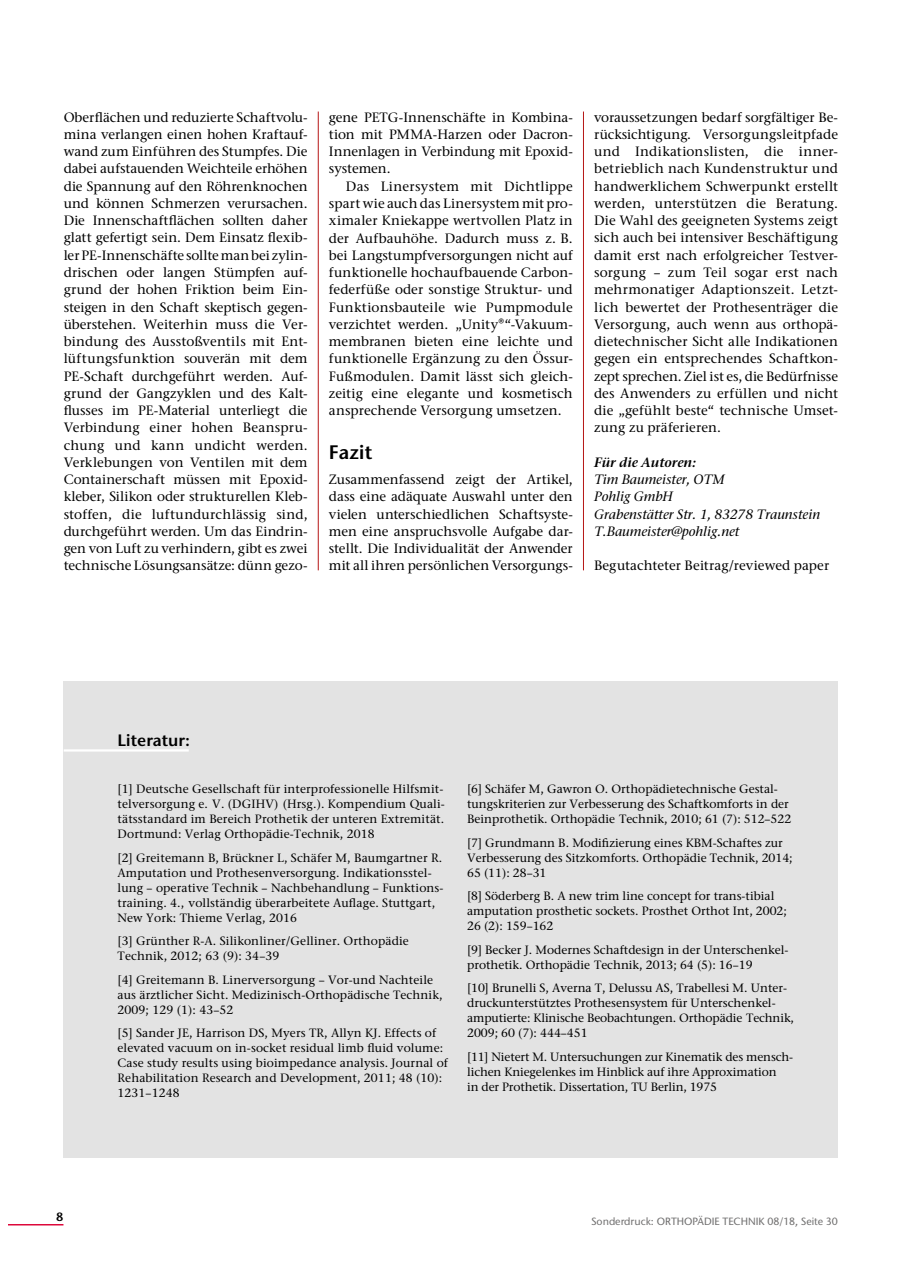
<style>
.page{position:relative;width:902px;height:1272px;background:#fff}
.page>*{position:absolute;margin:0;border:0;box-sizing:border-box;transform-origin:0 0}
.t1{font:600 19.5px "Stone Sans ITC Std";color:#000}
.t2{font:600 16.5px "Stone Sans ITC Std";color:#000}
.t3{font:500 13.5px/17.2px "Stone Ser ITC Std";letter-spacing:.005em;color:#000;text-align:justify}
.t4{font:italic 500 13.5px/17.2px "Stone Ser ITC Std";color:#000}
.t5{font:500 13.5px "Stone Ser ITC Std";letter-spacing:.025em;color:#000}
.t6{font:500 12px/15px "Stone Ser ITC Std";letter-spacing:.01em;color:#000}
.t7{font:500 12px/15px "Stone Ser ITC Std";letter-spacing:-.01em;color:#000}
.t8{font:600 12px "Stone Sans ITC Std";color:#000}
.t9{font:500 10.5px "Stone Sans ITC Std";color:#706f6f}
.s1{font-weight:600}
</style>
<div class="page">
<hr style="left:8px;top:1223px;width:55px;height:2px;background:#dd083b">
<hr style="left:583px;top:111px;width:1px;height:459px;background:#b61615">
<hr style="left:318px;top:111px;width:1px;height:459px;background:#b61615">
<div style="left:64px;top:681px;width:774px;height:476px;background:#e3e3e3"></div>
<hr style="left:64px;top:749px;width:125px;height:2px;background:#fff">
<p class="t3" style="left:64px;top:108px;width:245px">Oberflächen und reduzierte Schaftvolu&shy;mina verlangen einen hohen Kraftauf&shy;wand zum Einführen des Stumpfes. Die dabei aufstauenden Weichteile erhöhen die Spannung auf den Röhrenknochen und können Schmerzen verursachen.<br>Die Innenschaftflächen sollten daher glatt gefertigt sein. Dem Einsatz flexib&shy;ler PE-Innenschäfte sollte man bei zylin&shy;drischen oder langen Stümpfen auf&shy;grund der hohen Friktion beim Ein&shy;steigen in den Schaft skeptisch gegen&shy;überstehen. Weiterhin muss die Ver&shy;bindung des Ausstoßventils mit Ent&shy;lüftungsfunktion souverän mit dem PE-Schaft durchgeführt werden. Auf&shy;grund der Gangzyklen und des Kalt&shy;flusses im PE-Material unterliegt die Verbindung einer hohen Beanspru&shy;chung und kann undicht werden.<br>Verklebungen von Ventilen mit dem Containerschaft müssen mit Epoxid&shy;kleber, Silikon oder strukturellen Kleb&shy;stoffen, die luftundurchlässig sind, durchgeführt werden. Um das Eindrin&shy;gen von Luft zu verhindern, gibt es zwei technische Lösungsansätze: dünn gezo-</p>
<p class="t3" style="left:329px;top:108px;width:245px">gene PETG-Innenschäfte in Kombina-</p>
<p class="t3" style="left:329px;top:126px;width:245px">tion mit PMMA-Harzen oder Dacron-</p>
<p class="t3" style="left:329px;top:143px;width:245px">Innenlagen in Verbindung mit Epoxid-</p>
<p class="t3" style="left:329px;top:160px;width:63px">systemen.</p>
<p class="t5" style="left:346px;top:178px;width:228px">Das Linersystem mit Dichtlippe</p>
<p class="t3" style="left:329px;top:195px;width:245px">spart wie auch das Linersystem mit pro-</p>
<p class="t3" style="left:329px;top:212px;width:245px">ximaler Kniekappe wertvollen Platz in</p>
<p class="t3" style="left:329px;top:229px;width:245px">der Aufbauhöhe. Dadurch muss z. B.</p>
<p class="t3" style="left:329px;top:246px;width:245px">bei Langstumpfversorgungen nicht auf</p>
<p class="t3" style="left:329px;top:264px;width:245px">funktionelle hochaufbauende Carbon-</p>
<p class="t3" style="left:329px;top:281px;width:245px">federfüße oder sonstige Struktur- und</p>
<p class="t3" style="left:329px;top:298px;width:245px">Funktionsbauteile wie Pumpmodule</p>
<p class="t3" style="left:329px;top:315px;width:245px">verzichtet werden. „Unity®“-Vakuum-</p>
<p class="t3" style="left:329px;top:333px;width:245px">membranen bieten eine leichte und</p>
<p class="t3" style="left:329px;top:350px;width:245px">funktionelle Ergänzung zu den Össur-</p>
<p class="t3" style="left:329px;top:367px;width:245px">Fußmodulen. Damit lässt sich gleich-</p>
<p class="t3" style="left:329px;top:384px;width:245px">zeitig eine elegante und kosmetisch</p>
<p class="t3" style="left:329px;top:402px;width:234px">ansprechende Versorgung umsetzen.</p>
<p class="t1" style="left:329px;top:440px;width:45px">Fazit</p>
<p class="t3" style="left:329px;top:470px;width:245px">Zusammenfassend zeigt der Artikel, dass eine adäquate Auswahl unter den vielen unterschiedlichen Schaftsyste&shy;men eine anspruchsvolle Aufgabe dar&shy;stellt. Die Individualität der Anwender mit all ihren persönlichen Versorgungs-</p>
<p class="t3" style="left:594px;top:108px;width:245px">voraussetzungen bedarf sorgfältiger Be&shy;rücksichtigung. Versorgungsleitpfade und Indikationslisten, die inner&shy;betrieblich nach Kundenstruktur und handwerklichem Schwerpunkt erstellt werden, unterstützen die Beratung.<br>Die Wahl des geeigneten Systems zeigt sich auch bei intensiver Beschäftigung damit erst nach erfolgreicher Testver&shy;sorgung – zum Teil sogar erst nach mehrmonatiger Adaptionszeit. Letzt&shy;lich bewertet der Prothesenträger die Versorgung, auch wenn aus orthopä&shy;dietechnischer Sicht alle Indikationen gegen ein entsprechendes Schaftkon&shy;zept sprechen. Ziel ist es, die Bedürfnisse des Anwenders zu erfüllen und nicht die „gefühlt beste“ technische Umset&shy;zung zu präferieren.</p>
<p class="t4" style="left:594px;top:453px;width:227px"><span class="s1">Für die Autoren:<br></span>Tim Baumeister, OTM<br>Pohlig GmbH<br>Grabenstätter Str. 1, 83278 Traunstein<br>T.Baumeister@pohlig.net</p>
<p class="t3" style="left:594px;top:557px;width:237px">Begutachteter Beitrag/reviewed paper</p>
<p class="t8" style="left:56px;top:1208px;width:9px">8</p>
<p class="t2" style="left:118px;top:730px;width:74px">Literatur:</p>
<p class="t6" style="left:118px;top:781px;width:329px">[1] Deutsche Gesellschaft für interprofessionelle Hilfsmit&shy;telversorgung e. V. (DGIHV) (Hrsg.). Kompendium Quali&shy;tätsstandard im Bereich Prothetik der unteren Extremität.<br>Dortmund: Verlag Orthopädie-Technik, 2018</p>
<p class="t6" style="left:118px;top:850px;width:327px">[2] Greitemann B, Brückner L, Schäfer M, Baumgartner R.<br>Amputation und Prothesenversorgung. Indikationsstel&shy;lung – operative Technik – Nachbehandlung – Funktions&shy;training. 4., vollständig überarbeitete Auflage. Stuttgart, New York: Thieme Verlag, 2016</p>
<p class="t6" style="left:118px;top:933px;width:293px">[3] Grünther R-A. Silikonliner/Gelliner. Orthopädie<br>Technik, 2012; 63 (9): 34–39</p>
<p class="t6" style="left:118px;top:972px;width:326px">[4] Greitemann B. Linerversorgung – Vor-und Nachteile aus ärztlicher Sicht. Medizinisch-Orthopädische Technik,<br>2009; 129 (1): 43–52</p>
<p class="t6" style="left:118px;top:1025px;width:332px">[5] Sander JE, Harrison DS, Myers TR, Allyn KJ. Effects of elevated vacuum on in-socket residual limb fluid volume:<br>Case study results using bioimpedance analysis. Journal of Rehabilitation Research and Development, 2011; 48 (10):<br>1231–1248</p>
<p class="t6" style="left:467px;top:781px;width:325px">[6] Schäfer M, Gawron O. Orthopädietechnische Gestal&shy;tungskriterien zur Verbesserung des Schaftkomforts in der<br>Beinprothetik. Orthopädie Technik, 2010; 61 (7): 512–522</p>
<p class="t6" style="left:467px;top:835px;width:327px">[7] Grundmann B. Modifizierung eines KBM-Schaftes zur<br>Verbesserung des Sitzkomforts. Orthopädie Technik, 2014;<br>65 (11): 28–31</p>
<p class="t6" style="left:467px;top:888px;width:321px">[8] Söderberg B. A new trim line concept for trans-tibial amputation prosthetic sockets. Prosthet Orthot Int, 2002;<br>26 (2): 159–162</p>
<p class="t6" style="left:467px;top:942px;width:323px">[9] Becker J. Modernes Schaftdesign in der Unterschenkel&shy;prothetik. Orthopädie Technik, 2013; 64 (5): 16–19</p>
<p class="t6" style="left:467px;top:980px;width:328px">[10] Brunelli S, Averna T, Delussu AS, Trabellesi M. Unter&shy;druckunterstütztes Prothesensystem für Unterschenkel&shy;amputierte: Klinische Beobachtungen. Orthopädie Technik, 2009; 60 (7): 444–451</p>
<p class="t7" style="left:467px;top:1049px;width:327px">[11] Nietert M. Untersuchungen zur Kinematik des mensch&shy;lichen Kniegelenkes im Hinblick auf ihre Approximation<br>in der Prothetik. Dissertation, TU Berlin, 1975</p>
<p class="t9" style="left:591px;top:1214px;width:248px">Sonderdruck: ORTHOPÄDIE TECHNIK 08/18, Seite 30</p>
</div>
